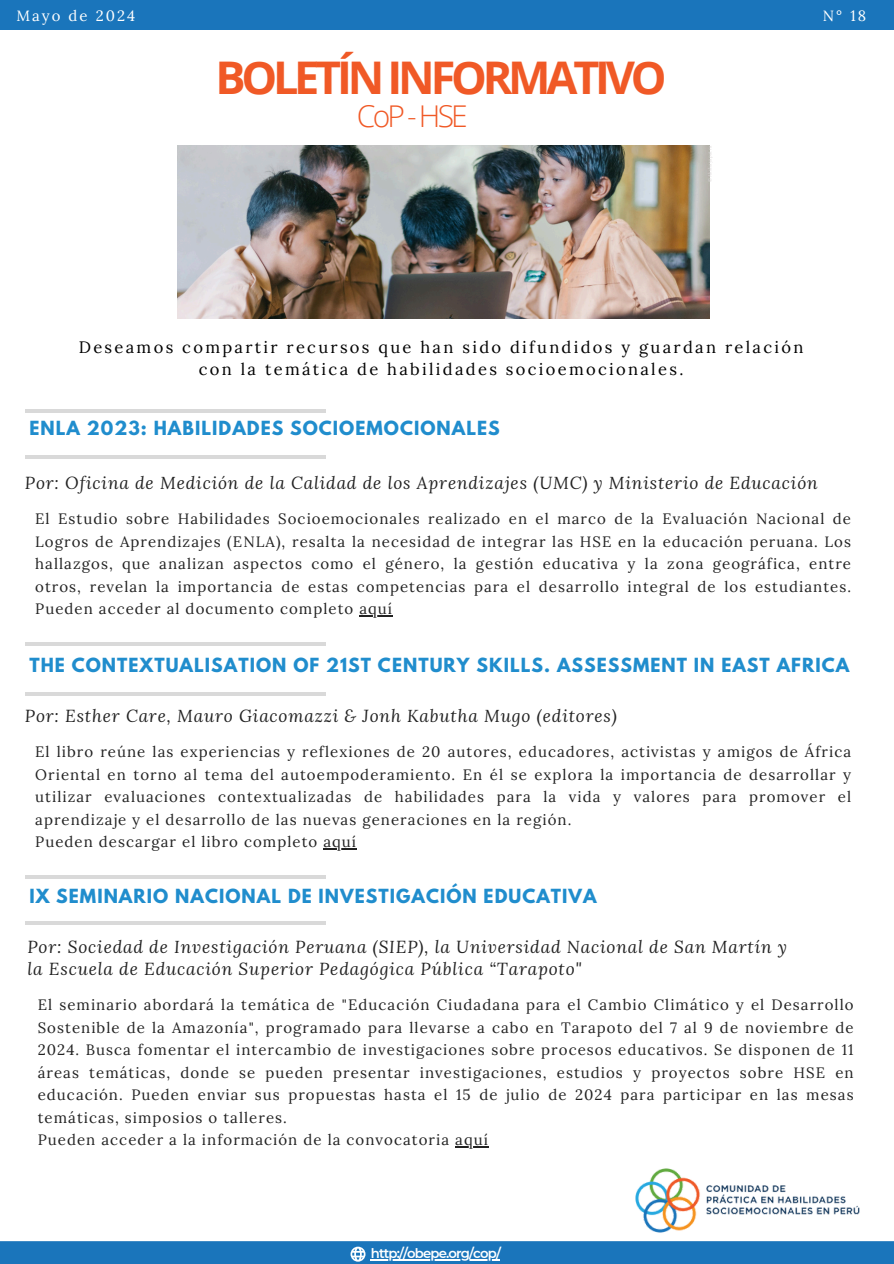
<style>
.page{position:relative;width:894px;height:1264px;background:#fff}
.page>*{position:absolute;margin:0;border:0;box-sizing:border-box;transform-origin:0 0}
.t1{font:700 45px "Open Sans";letter-spacing:-.095em;color:#f05926}
.t2{font:300 30px "Open Sans";letter-spacing:-.095em;color:#f05926}
.t3{font:italic 17.25px/21.3px "Lora";letter-spacing:.05em;color:#222}
.t4{font:700 17.25px "League Spartan";letter-spacing:.06em;color:#208dcd}
.t5{font:16.5px/22.5px "Lora";letter-spacing:.14em;color:#000;text-align:center}
.t6{font:15px/22.5px "Lora";letter-spacing:.07em;color:#222}
.t7{font:14.85px "Lora";letter-spacing:.14em;color:#fff}
.t8{font:600 13.2px "Montserrat";letter-spacing:-.065em;color:#fff}
</style>
<div class="page">
<img style="left:635px;top:1168px;width:225px;height:65px">
<div style="left:0;top:0;width:893px;height:30px;background:#1a75bb"></div>
<div style="left:0;top:1241px;width:893px;height:22px;background:#1a75bb"></div>
<hr style="left:25px;top:409px;width:301px;height:3px;background:#000">
<hr style="left:25px;top:455px;width:301px;height:3px;background:#000">
<img style="left:177px;top:146px;width:532px;height:172px">
<hr style="left:359px;top:615px;width:34px;height:1px;background:#222">
<hr style="left:25px;top:642px;width:301px;height:3px;background:#000">
<hr style="left:25px;top:692px;width:301px;height:4px;background:#d9d9d9">
<hr style="left:323px;top:848px;width:34px;height:1px;background:#222">
<hr style="left:455px;top:1146px;width:34px;height:1px;background:#222">
<hr style="left:25px;top:875px;width:301px;height:3px;background:#000">
<hr style="left:25px;top:921px;width:301px;height:3px;background:#000">
<h2 class="t7" style="left:16px;top:6px;width:120px">Mayo de 2024</h2>
<p class="t7" style="left:822px;top:6px;width:45px">N° 18</p>
<h1 class="t1" style="left:215px;top:45px;width:452px">BOLETÍN INFORMATIVO</h1>
<h4 class="t2" style="left:357px;top:95px;width:112px">CoP - HSE</h4>
<p class="t5" style="left:79px;top:335px;width:726px">Deseamos compartir recursos que han sido difundidos y guardan relación con la temática de habilidades socioemocionales.</p>
<p class="t4" style="left:29px;top:419px;width:472px">ENLA 2023: HABILIDADES SOCIOEMOCIONALES</p>
<h3 class="t3" style="left:25px;top:472px;width:794px">Por: Oficina de Medición de la Calidad de los Aprendizajes (UMC) y Ministerio de Educación</h3>
<h6 class="t6" style="left:35px;top:507px;width:817px;text-align:justify">El Estudio sobre Habilidades Socioemocionales realizado en el marco de la Evaluación Nacional de Logros de Aprendizajes (ENLA), resalta la necesidad de integrar las HSE en la educación peruana. Los hallazgos, que analizan aspectos como el género, la gestión educativa y la zona geográfica, entre otros, revelan la importancia de estas competencias para el desarrollo integral de los estudiantes.<br>Pueden acceder al documento completo aquí</h6>
<h3 class="t4" style="left:29px;top:656px;width:821px">THE CONTEXTUALISATION OF 21ST CENTURY SKILLS. ASSESSMENT IN EAST AFRICA</h3>
<h6 class="t3" style="left:25px;top:705px;width:593px">Por: Esther Care, Mauro Giacomazzi &amp; Jonh Kabutha Mugo (editores)</h6>
<p class="t6" style="left:35px;top:740px;width:817px">El libro reúne las experiencias y reflexiones de 20 autores, educadores, activistas y amigos de África Oriental en torno al tema del autoempoderamiento. En él se explora la importancia de desarrollar y utilizar evaluaciones contextualizadas de habilidades para la vida y valores para promover el aprendizaje y el desarrollo de las nuevas generaciones en la región.<br>Pueden descargar el libro completo aquí</p>
<p class="t4" style="left:29px;top:887px;width:568px">IX SEMINARIO NACIONAL DE INVESTIGACIÓN EDUCATIVA</p>
<p class="t3" style="left:27px;top:936px;width:760px">Por: Sociedad de Investigación Peruana (SIEP), la Universidad Nacional de San Martín y la Escuela de Educación Superior Pedagógica Pública “Tarapoto"</p>
<p class="t6" style="left:38px;top:993px;width:817px">El seminario abordará la temática de "Educación Ciudadana para el Cambio Climático y el Desarrollo Sostenible de la Amazonía", programado para llevarse a cabo en Tarapoto del 7 al 9 de noviembre de 2024. Busca fomentar el intercambio de investigaciones sobre procesos educativos. Se disponen de 11 áreas temáticas, donde se pueden presentar investigaciones, estudios y proyectos sobre HSE en educación. Pueden enviar sus propuestas hasta el 15 de julio de 2024 para participar en las mesas temáticas, simposios o talleres.<br>Pueden acceder a la información de la convocatoria aquí</p>
<h6 class="t8" style="left:371px;top:1245px;width:132px">http://obepe.org/cop/</h6>
</div>
